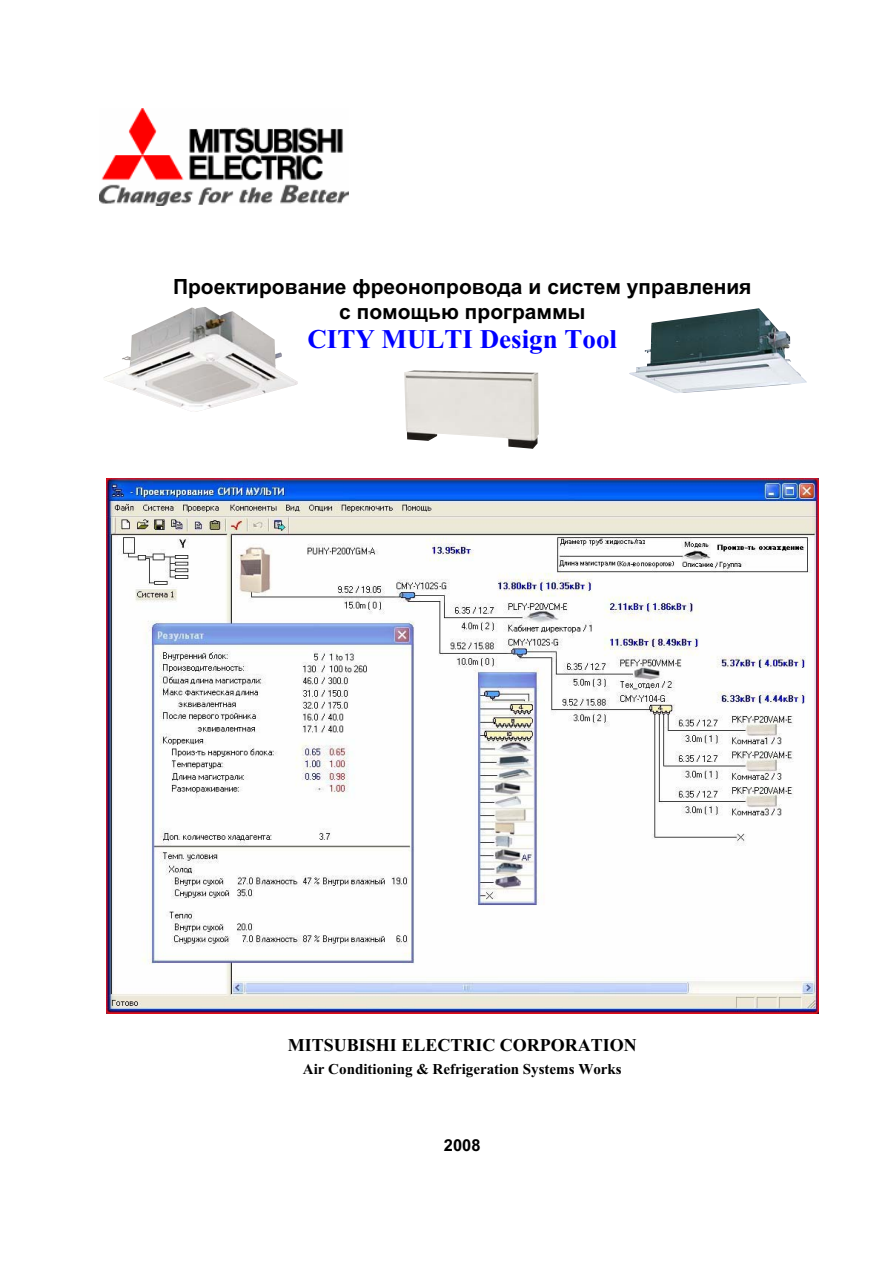
<style>
.page{position:relative;width:893px;height:1263px;background:#fff}
.page>*{position:absolute;margin:0;border:0;box-sizing:border-box;transform-origin:0 0}
.t1{font:700 27px "Times New Roman";color:#00f}
.t2{font:700 21px/24.2px "Arial";color:#000;text-align:center}
.t3{font:700 18px "Times New Roman";color:#000}
.t4{font:700 16.5px "Arial";color:#000}
.t5{font:700 15px "Times New Roman";color:#000}
</style>
<div class="page">
<img style="left:99px;top:108px;width:249px;height:98px">
<img style="left:106px;top:478px;width:712px;height:535px">
<img style="left:104px;top:307px;width:194px;height:105px">
<img style="left:629px;top:308px;width:178px;height:85px">
<img style="left:404px;top:370px;width:135px;height:79px">
<p class="t2" style="left:173px;top:275px;width:580px">Проектирование фреонопровода и систем управления с помощью программы</p>
<p class="t1" style="left:307px;top:330px;width:311px">CITY MULTI Design Tool</p>
<p class="t3" style="left:288px;top:1039px;width:351px">MITSUBISHI ELECTRIC CORPORATION</p>
<p class="t5" style="left:303px;top:1064px;width:320px">Air Conditioning &amp; Refrigeration Systems Works</p>
<p class="t4" style="left:444px;top:1136px;width:38px">2008</p>
</div>
